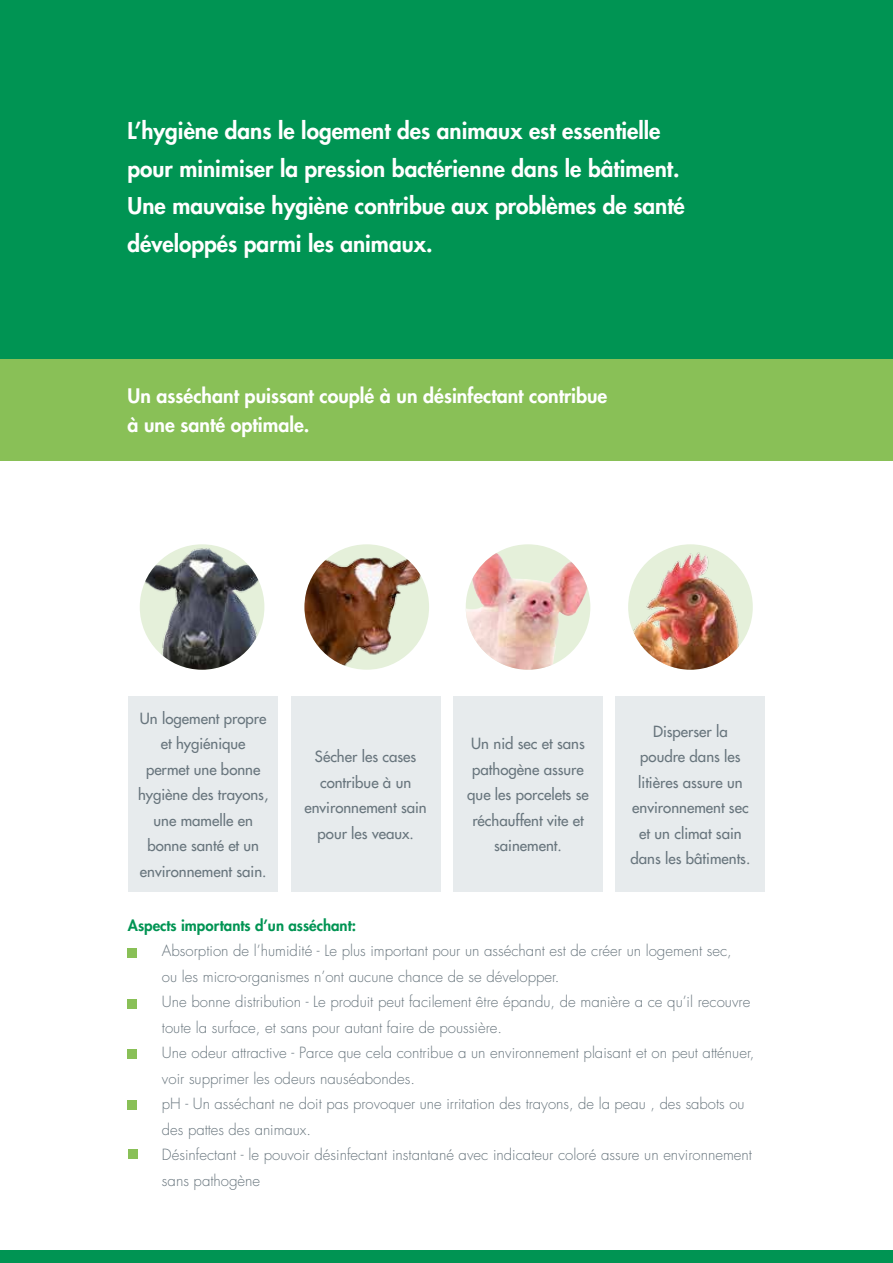
<style>
.page{position:relative;width:893px;height:1263px;background:#fff}
.page>*{position:absolute;margin:0;border:0;box-sizing:border-box;transform-origin:0 0}
.t1{font:800 22.5px/37.5px "Futura LT";color:#fff}
.t2{font:800 19.5px/28.5px "Futura LT";color:#fff}
.t3{font:300 15px/25.5px "Futura LT";color:#68757d}
.t4{font:15px/25.5px "Futura LT";color:#68757d;text-align:center}
.t5{font:800 15px "Futura LT";color:#009453}
</style>
<div class="page">
<div style="left:0;top:1250px;width:893px;height:13px;background:#009453"></div>
<div style="left:0;top:0;width:893px;height:370px;background:#009453"></div>
<div style="left:0;top:359px;width:893px;height:101px;background:#89c057"></div>
<div style="left:291px;top:696px;width:150px;height:196px;background:#e7ebed"></div>
<div style="left:128px;top:696px;width:150px;height:196px;background:#e7ebed"></div>
<div style="left:453px;top:696px;width:150px;height:196px;background:#e7ebed"></div>
<div style="left:615px;top:696px;width:150px;height:196px;background:#e7ebed"></div>
<div style="left:127px;top:948px;width:10px;height:10px;background:#89c057"></div>
<div style="left:127px;top:1049px;width:10px;height:10px;background:#89c057"></div>
<div style="left:127px;top:1100px;width:10px;height:10px;background:#89c057"></div>
<div style="left:127px;top:999px;width:10px;height:9px;background:#89c057"></div>
<img style="left:140px;top:544px;width:124px;height:126px;border-radius:63px">
<img style="left:304px;top:544px;width:125px;height:126px;border-radius:63px">
<div style="left:466px;top:544px;width:124px;height:126px;background:#e5f0da;border-radius:50%"></div>
<img style="left:466px;top:553px;width:122px;height:117px">
<img style="left:628px;top:544px;width:125px;height:126px;border-radius:63px">
<div style="left:128px;top:1149px;width:10px;height:9px;background:#89c057"></div>
<h1 class="t1" style="left:128px;top:112px;width:559px">L’hygiène dans le logement des animaux est essentielle pour minimiser la pression bactérienne dans le bâtiment.<br>Une mauvaise hygiène contribue aux problèmes de santé développés parmi les animaux.</h1>
<h2 class="t2" style="left:128px;top:381px;width:481px">Un asséchant puissant couplé à un désinfectant contribue à une santé optimale.</h2>
<p class="t4" style="left:138px;top:705px;width:132px">Un logement propre et hygiénique permet une bonne hygiène des trayons, une mamelle en bonne santé et un environnement sain.</p>
<p class="t4" style="left:304px;top:744px;width:124px">Sécher les cases contribue à un environnement sain pour les veaux.</p>
<p class="t4" style="left:467px;top:731px;width:123px">Un nid sec et sans pathogène assure que les porcelets se réchauffent vite et sainement.</p>
<p class="t4" style="left:631px;top:718px;width:121px">Disperser la poudre dans les litières assure un environnement sec et un climat sain dans les bâtiments.</p>
<p class="t5" style="left:128px;top:915px;width:230px">Aspects importants d’un asséchant:</p>
<p class="t3" style="left:162px;top:938px;width:594px">Absorption de l’humidité - Le plus important pour un asséchant est de créer un logement sec,<br>ou les micro-organismes n’ont aucune chance de se développer.<br>Une bonne distribution - Le produit peut facilement être épandu, de manière a ce qu’il recouvre toute la surface, et sans pour autant faire de poussière.<br>Une odeur attractive - Parce que cela contribue a un environnement plaisant et on peut atténuer, voir supprimer les odeurs nauséabondes.<br>pH - Un asséchant ne doit pas provoquer une irritation des trayons, de la peau , des sabots ou des pattes des animaux.<br>Désinfectant - le pouvoir désinfectant instantané avec indicateur coloré assure un environnement sans pathogène</p>
</div>
